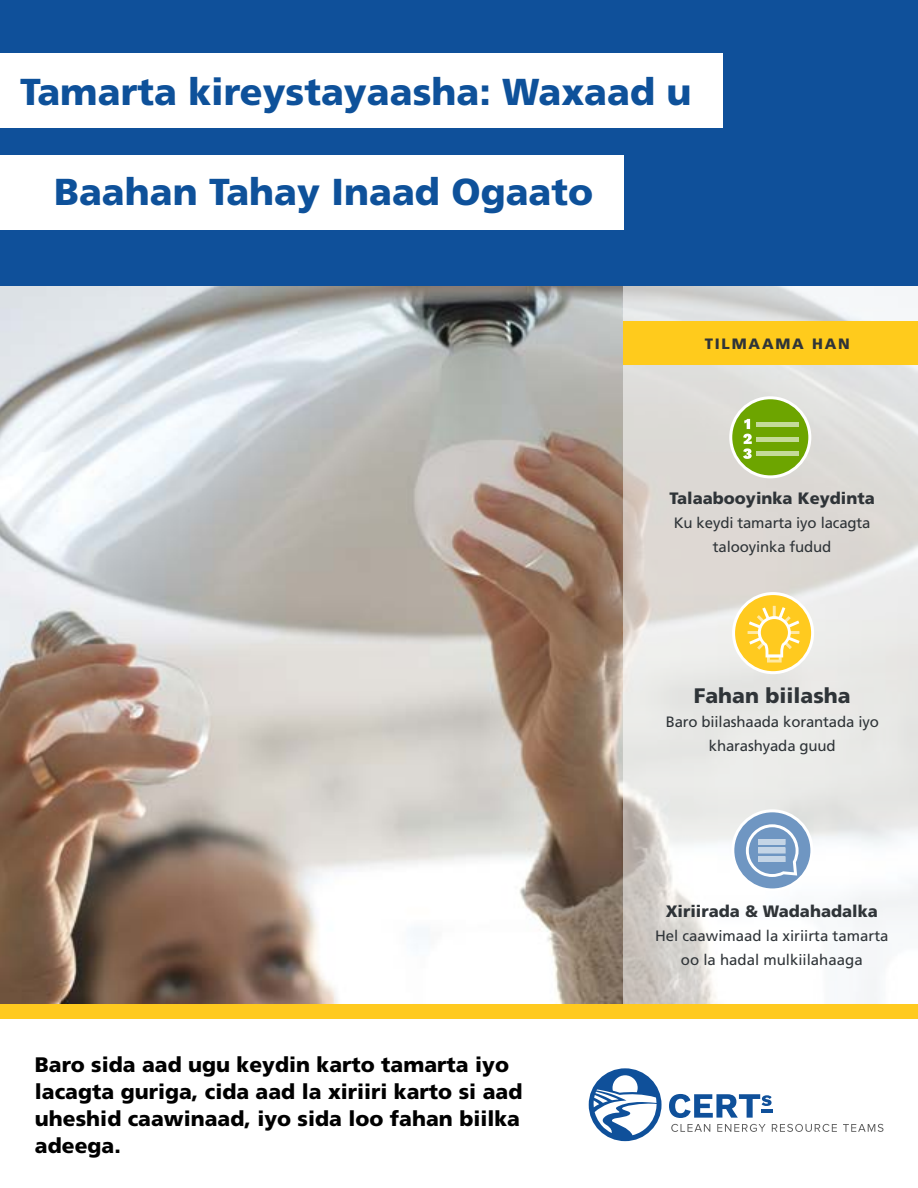
<style>
.page{position:relative;width:918px;height:1188px;background:#fff}
.page>*{position:absolute;margin:0;border:0;box-sizing:border-box;transform-origin:0 0}
.t1{font:900 37.5px "Frutiger LT Std";color:#0e519a}
.t2{font:900 21px/27px "Frutiger LT Std";color:#000}
.t3{font:900 21px "Frutiger LT Std";color:#2f3438}
.t4{font:900 16.5px "Frutiger LT Std";color:#2f3438}
.t5{font:15px/24px "Frutiger LT Std";letter-spacing:-.01em;color:#2f3438;text-align:center}
.t6{font:900 15px "Frutiger LT Std";letter-spacing:.12em;color:#2f3438}
</style>
<div class="page">
<img style="left:0;top:285px;width:623px;height:719px">
<svg style="left:623px;top:285px;width:295px;height:719px"></svg>
<div style="left:0;top:0;width:918px;height:285px;background:#0f509a"></div>
<div style="left:0;top:54px;width:723px;height:74px;background:#fff"></div>
<div style="left:0;top:155px;width:623px;height:75px;background:#fff"></div>
<div style="left:0;top:1004px;width:918px;height:14px;background:#ffca1f"></div>
<div style="left:623px;top:322px;width:295px;height:43px;background:#ffcb1c"></div>
<svg style="left:733px;top:811px;width:79px;height:79px;background:#80a2c9"></svg>
<div style="left:731px;top:809px;width:82px;height:82px;border:3px solid #fff;border-radius:50%"></div>
<svg style="left:746px;top:824px;width:53px;height:53px"></svg>
<div style="left:759px;top:839px;width:26px;height:5px;background:#c5d5e6"></div>
<div style="left:759px;top:848px;width:26px;height:5px;background:#c5d5e6"></div>
<div style="left:759px;top:857px;width:26px;height:5px;background:#c5d5e6"></div>
<div style="left:731px;top:398px;width:79px;height:79px;background:#6da500;border-radius:50%"></div>
<div style="left:729px;top:396px;width:82px;height:82px;border:3px solid #fff;border-radius:50%"></div>
<hr style="left:756px;top:423px;width:42px;height:4px;background:#c4db99">
<hr style="left:756px;top:437px;width:42px;height:4px;background:#c4db99">
<hr style="left:756px;top:451px;width:42px;height:4px;background:#c4db99">
<svg style="left:743px;top:419px;width:9px;height:40px"></svg>
<svg style="left:734px;top:594px;width:79px;height:79px;background:#ffd03a"></svg>
<div style="left:732px;top:592px;width:82px;height:82px;border:3px solid #fff;border-radius:50%"></div>
<svg style="left:748px;top:606px;width:52px;height:57px;background:#ffd54f"></svg>
<svg style="left:589px;top:1068px;width:73px;height:73px"></svg>
<svg style="left:671px;top:1124px;width:39px;height:8px"></svg>
<svg style="left:717px;top:1124px;width:49px;height:8px"></svg>
<svg style="left:772px;top:1124px;width:65px;height:8px"></svg>
<svg style="left:843px;top:1124px;width:40px;height:8px"></svg>
<svg style="left:669px;top:1094px;width:103px;height:24px"></svg>
<hr style="left:762px;top:1109px;width:11px;height:4px;background:#0f509a">
<h1 class="t1" style="left:20px;top:69px;width:673px">Tamarta kireystayaasha: Waxaad u</h1>
<h1 class="t1" style="left:54px;top:169px;width:541px">Baahan Tahay Inaad Ogaato</h1>
<h2 class="t2" style="left:35px;top:1051px;width:489px">Baro sida aad ugu keydin karto tamarta iyo lacagta guriga, cida aad la xiriiri karto si aad uheshid caawinaad, iyo sida loo fahan biilka adeega.</h2>
<p class="t6" style="left:705px;top:335px;width:147px">TILMAAMA HAN</p>
<p class="t4" style="left:670px;top:488px;width:207px">Talaabooyinka Keydinta</p>
<p class="t5" style="left:674px;top:511px;width:198px">Ku keydi tamarta iyo lacagta talooyinka fudud</p>
<h2 class="t3" style="left:694px;top:683px;width:159px">Fahan biilasha</h2>
<p class="t5" style="left:666px;top:710px;width:215px">Baro biilashaada korantada iyo kharashyada guud</p>
<p class="t4" style="left:666px;top:901px;width:214px">Xiriirada &amp; Wadahadalka</p>
<p class="t5" style="left:655px;top:924px;width:235px">Hel caawimaad la xiriirta tamarta oo la hadal mulkiilahaaga</p>
</div>
